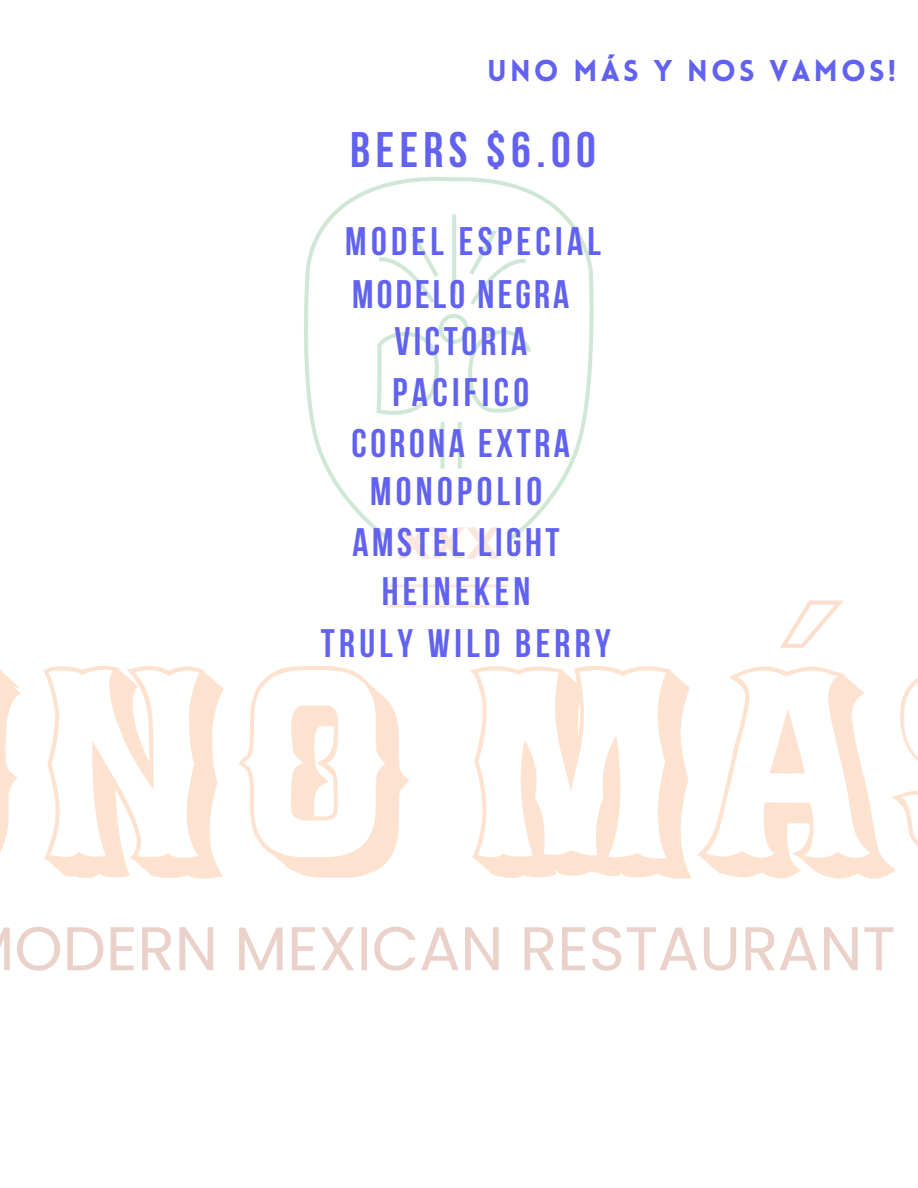
<style>
.page{position:relative;width:918px;height:1188px;background:#fff}
.page>*{position:absolute;margin:0;border:0;box-sizing:border-box;transform-origin:0 0}
.t1{font:700 49.65px "Bebas Neue";letter-spacing:.11em;color:#6162ef}
.t2{font:700 39.6px "Bebas Neue";letter-spacing:.11em;color:#6162ef}
.t3{font:700 39.6px "Bebas Neue";letter-spacing:.09em;color:#6162ef}
.t4{font:700 39.6px "Bebas Neue";letter-spacing:.08em;color:#6162ef}
.t5{font:900 29.4px "Lovelo";letter-spacing:.11em;color:#6162ef}
</style>
<div class="page">
<img style="left:0;top:177px;width:918px;height:794px">
<p class="t5" style="left:487px;top:59px;width:410px">UNO MÁS Y NOS VAMOS!</p>
<p class="t1" style="left:350px;top:130px;width:247px">BEERS $6.00</p>
<p class="t2" style="left:345px;top:226px;width:257px">MODEL ESPECIAL</p>
<p class="t4" style="left:352px;top:278px;width:219px">MODELO NEGRA</p>
<p class="t3" style="left:394px;top:326px;width:134px">VICTORIA</p>
<p class="t2" style="left:392px;top:376px;width:138px">PACIFICO</p>
<p class="t3" style="left:352px;top:428px;width:220px">CORONA EXTRA</p>
<p class="t2" style="left:370px;top:475px;width:174px">MONOPOLIO</p>
<p class="t3" style="left:353px;top:526px;width:209px">AMSTEL LIGHT</p>
<p class="t2" style="left:382px;top:575px;width:150px">HEINEKEN</p>
<p class="t2" style="left:321px;top:627px;width:291px">TRULY WILD BERRY</p>
</div>
